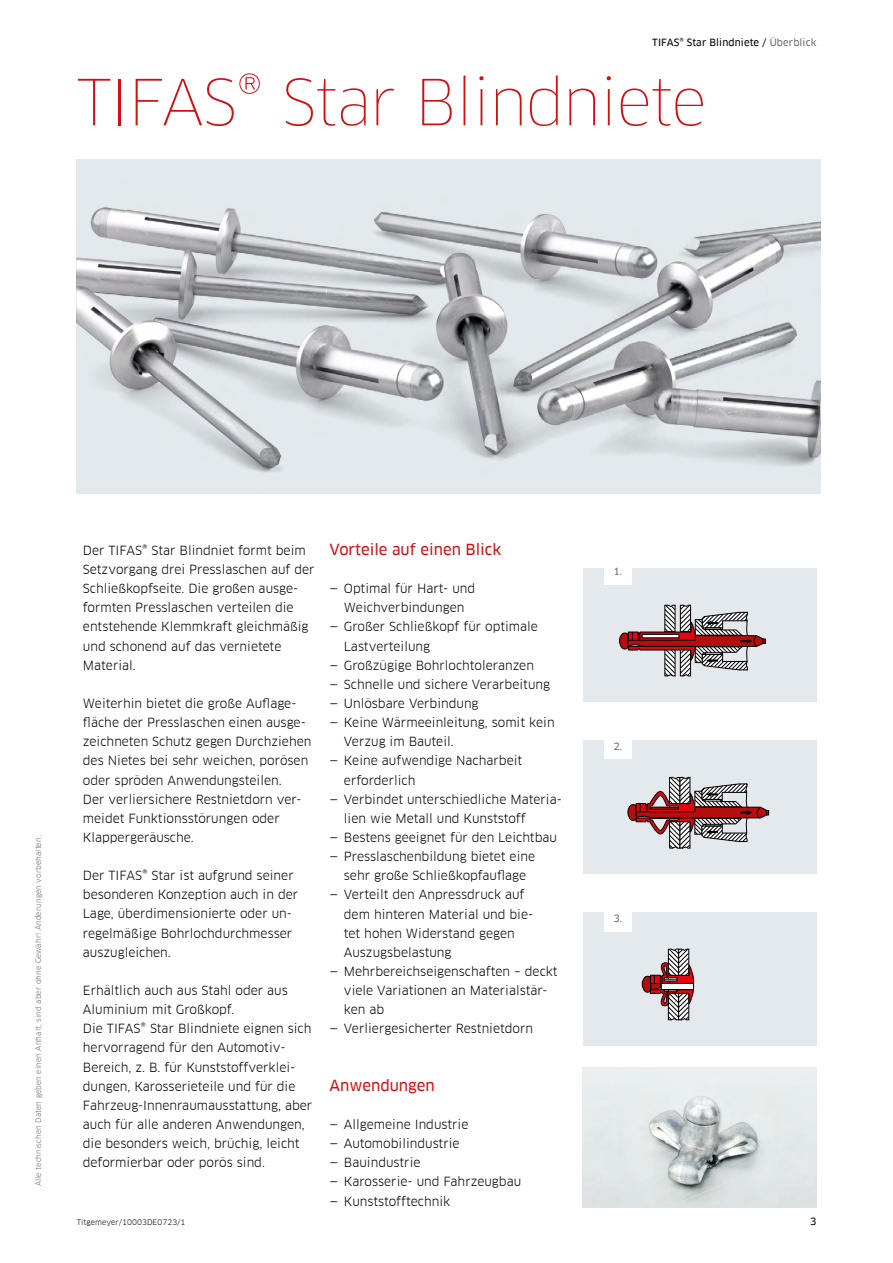
<style>
.page{position:relative;width:893px;height:1263px;background:#fff}
.page>*{position:absolute;margin:0;border:0;box-sizing:border-box;transform-origin:0 0}
.t1{font:100 61.8px "Clan Offc Pro";letter-spacing:-.025em;color:#d40f14}
.t2{font:15px "Clan Offc Pro News";color:#d40f14}
.t3{font:12.3px/19.2px "Clan Offc Pro";color:#000}
.t4{font:9.75px "Clan Offc Pro News";letter-spacing:.01em;color:#000}
.t5{font:9.75px "Clan Offc Pro News";color:#6b6e6e}
.t6{font:7.5px "Clan Offc Pro";letter-spacing:.01em;color:#6b6e6e}
.t7{font:7.5px "Clan Offc Pro";letter-spacing:.01em;color:#000}
.s1{color:#6b6e6e}
</style>
<div class="page">
<img style="left:77px;top:159px;width:744px;height:335px">
<img style="left:77px;top:208px;width:655px;height:259px">
<div style="left:583px;top:568px;width:233px;height:134px;background:#e3e9ec"></div>
<svg style="left:619px;top:604px;width:147px;height:73px"></svg>
<div style="left:583px;top:740px;width:233px;height:134px;background:#e3e9ec"></div>
<svg style="left:627px;top:776px;width:142px;height:73px"></svg>
<div style="left:583px;top:912px;width:233px;height:134px;background:#e3e9ec"></div>
<svg style="left:642px;top:948px;width:52px;height:73px"></svg>
<div style="left:604px;top:546px;width:28px;height:39px;background:#fff"></div>
<div style="left:604px;top:721px;width:28px;height:38px;background:#fff"></div>
<div style="left:604px;top:893px;width:28px;height:38px;background:#fff"></div>
<img style="left:583px;top:1067px;width:233px;height:141px">
<p class="t4" style="left:652px;top:37px;width:166px">TIFAS® Star Blindniete / <span class="s1">Überblick</span></p>
<h1 class="t1" style="left:77px;top:66px;width:632px">TIFAS® Star Blindniete</h1>
<p class="t6" style="left:34px;top:1186px;width:352px;rotate:-90deg">Alle technischen Daten geben einen Anhalt, sind aber ohne Gewähr! Änderungen vorbehalten.</p>
<p class="t3" style="left:83px;top:541px;width:233px">Der TIFAS® Star Blindniet formt beim<br>Setzvorgang drei Presslaschen auf der<br>Schließkopfseite. Die großen ausge&shy;formten Presslaschen verteilen die entstehende Klemmkraft gleichmäßig und schonend auf das vernietete<br>Material.</p>
<p class="t3" style="left:83px;top:694px;width:230px">Weiterhin bietet die große Auflage&shy;fläche der Presslaschen einen ausge&shy;zeichneten Schutz gegen Durchziehen des Nietes bei sehr weichen, porösen oder spröden Anwendungsteilen.<br>Der verliersichere Restnietdorn ver&shy;meidet Funktionsstörungen oder Klappergeräusche.</p>
<p class="t3" style="left:83px;top:866px;width:217px">Der TIFAS® Star ist aufgrund seiner besonderen Konzeption auch in der<br>Lage, überdimensionierte oder un&shy;regelmäßige Bohrlochdurchmesser auszugleichen.</p>
<p class="t3" style="left:83px;top:981px;width:231px">Erhältlich auch aus Stahl oder aus Aluminium mit Großkopf.<br>Die TIFAS® Star Blindniete eignen sich hervorragend für den Automotiv-Bereich, z. B. für Kunststoffverklei&shy;dungen, Karosserieteile und für die Fahrzeug-Innenraumausstattung, aber auch für alle anderen Anwendungen, die besonders weich, brüchig, leicht deformierbar oder porös sind.</p>
<p class="t2" style="left:330px;top:541px;width:173px">Vorteile auf einen Blick</p>
<p class="t3" style="left:330px;top:579px;width:147px;text-align:center">— Optimal für Hart- und<br>Weichverbindungen</p>
<p class="t3" style="left:344px;top:617px;width:196px;text-indent:-14px">— Großer Schließkopf für optimale<br>Lastverteilung</p>
<p class="t3" style="left:330px;top:655px;width:206px">— Großzügige Bohrlochtoleranzen</p>
<p class="t3" style="left:330px;top:675px;width:222px">— Schnelle und sichere Verarbeitung</p>
<p class="t3" style="left:330px;top:694px;width:151px">— Unlösbare Verbindung</p>
<p class="t3" style="left:344px;top:713px;width:212px;text-indent:-14px">— Keine Wärmeeinleitung, somit kein<br>Verzug im Bauteil.</p>
<p class="t3" style="left:344px;top:751px;width:180px;text-indent:-14px">— Keine aufwendige Nacharbeit erforderlich</p>
<p class="t3" style="left:344px;top:789px;width:219px;text-indent:-14px">— Verbindet unterschiedliche Materia&shy;lien wie Metall und Kunststoff</p>
<p class="t3" style="left:330px;top:828px;width:229px">— Bestens geeignet für den Leichtbau</p>
<p class="t3" style="left:330px;top:847px;width:207px;text-align:center">— Presslaschenbildung bietet eine sehr große Schließkopfauflage</p>
<p class="t3" style="left:344px;top:885px;width:191px;text-indent:-14px">— Verteilt den Anpressdruck auf dem hinteren Material und bie&shy;tet hohen Widerstand gegen<br>Auszugsbelastung</p>
<p class="t3" style="left:344px;top:962px;width:215px;text-indent:-14px">— Mehrbereichseigenschaften – deckt viele Variationen an Materialstär&shy;ken ab</p>
<p class="t3" style="left:330px;top:1019px;width:205px">— Verliergesicherter Restnietdorn</p>
<p class="t2" style="left:330px;top:1076px;width:107px">Anwendungen</p>
<p class="t3" style="left:330px;top:1115px;width:140px">— Allgemeine Industrie</p>
<p class="t3" style="left:330px;top:1134px;width:132px">— Automobilindustrie</p>
<p class="t3" style="left:330px;top:1153px;width:93px">— Bauindustrie</p>
<p class="t3" style="left:330px;top:1172px;width:193px">— Karosserie- und Fahrzeugbau</p>
<p class="t3" style="left:330px;top:1191px;width:122px">— Kunststofftechnik</p>
<p class="t5" style="left:613px;top:566px;width:10px">1.</p>
<p class="t5" style="left:613px;top:740px;width:10px">2.</p>
<p class="t5" style="left:613px;top:912px;width:10px">3.</p>
<p class="t7" style="left:77px;top:1217px;width:110px">Titgemeyer/10003DE0723/1</p>
<p class="t4" style="left:810px;top:1215px;width:8px">3</p>
</div>
